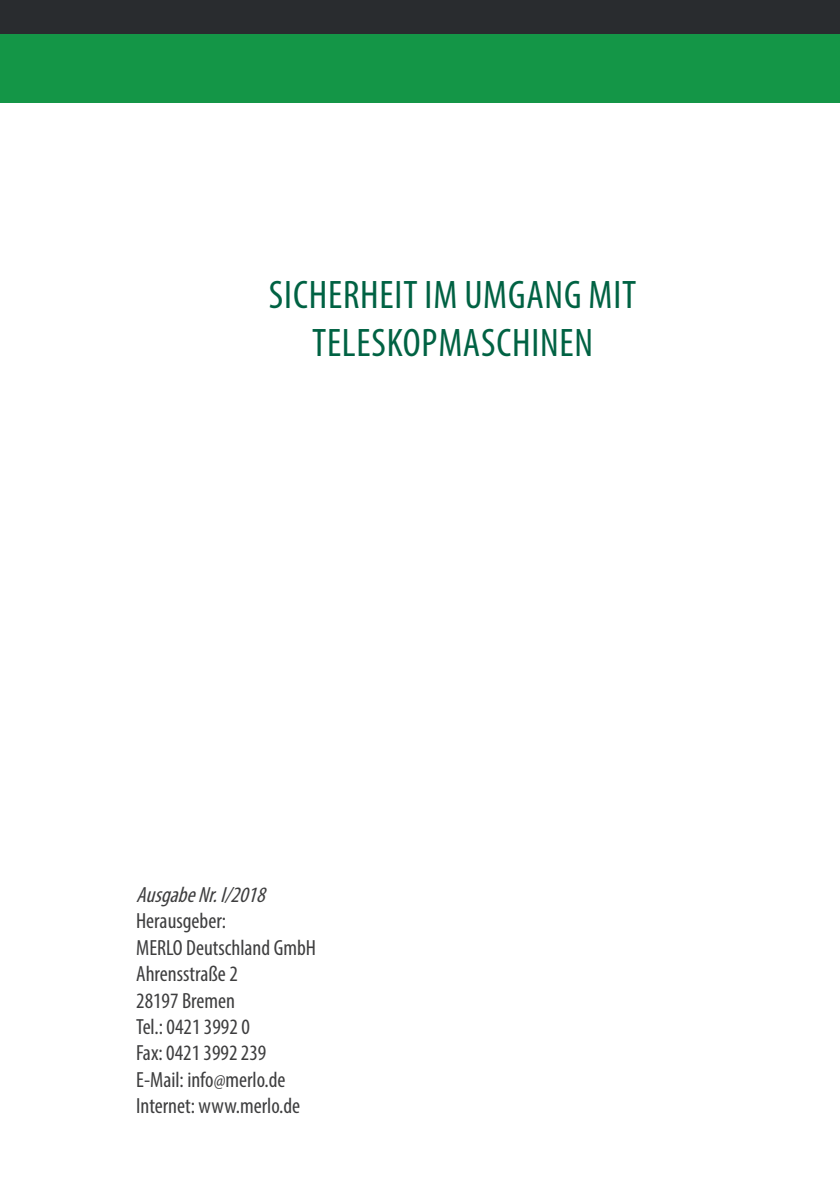
<style>
.page{position:relative;width:840px;height:1191px;background:#fff}
.page>*{position:absolute;margin:0;border:0;box-sizing:border-box;transform-origin:0 0}
.t1{font:condensed 40px/48px "Myriad Pro";letter-spacing:.02em;color:#006243;text-align:center}
.t2{font:condensed 22px/26.4px "Myriad Pro";color:#3e3e3f}
.t3{font:italic condensed 22px "Myriad Pro";color:#3e3e3f}
.s1{font-size:20px}
</style>
<div class="page">
<div style="left:0;top:0;width:839px;height:57px;background:#292c2f"></div>
<div style="left:0;top:34px;width:839px;height:68px;background:#149647"></div>
<h1 class="t1" style="left:269px;top:270px;width:368px">SICHERHEIT IM UMGANG MIT<br>TELESKOPMASCHINEN</h1>
<p class="t3" style="left:136px;top:881px;width:137px">AusgabeNr.I/2018</p>
<p class="t2" style="left:136px;top:907px;width:181px">Herausgeber:<br>MERLO Deutschland GmbH<br>Ahrensstraße 2<br>28197 Bremen<br>Tel.: 0421 3992 0<br>Fax: 0421 3992 239<br>E-Mail: info<span class="s1">@</span>merlo.de<br>Internet: www.merlo.de</p>
</div>
